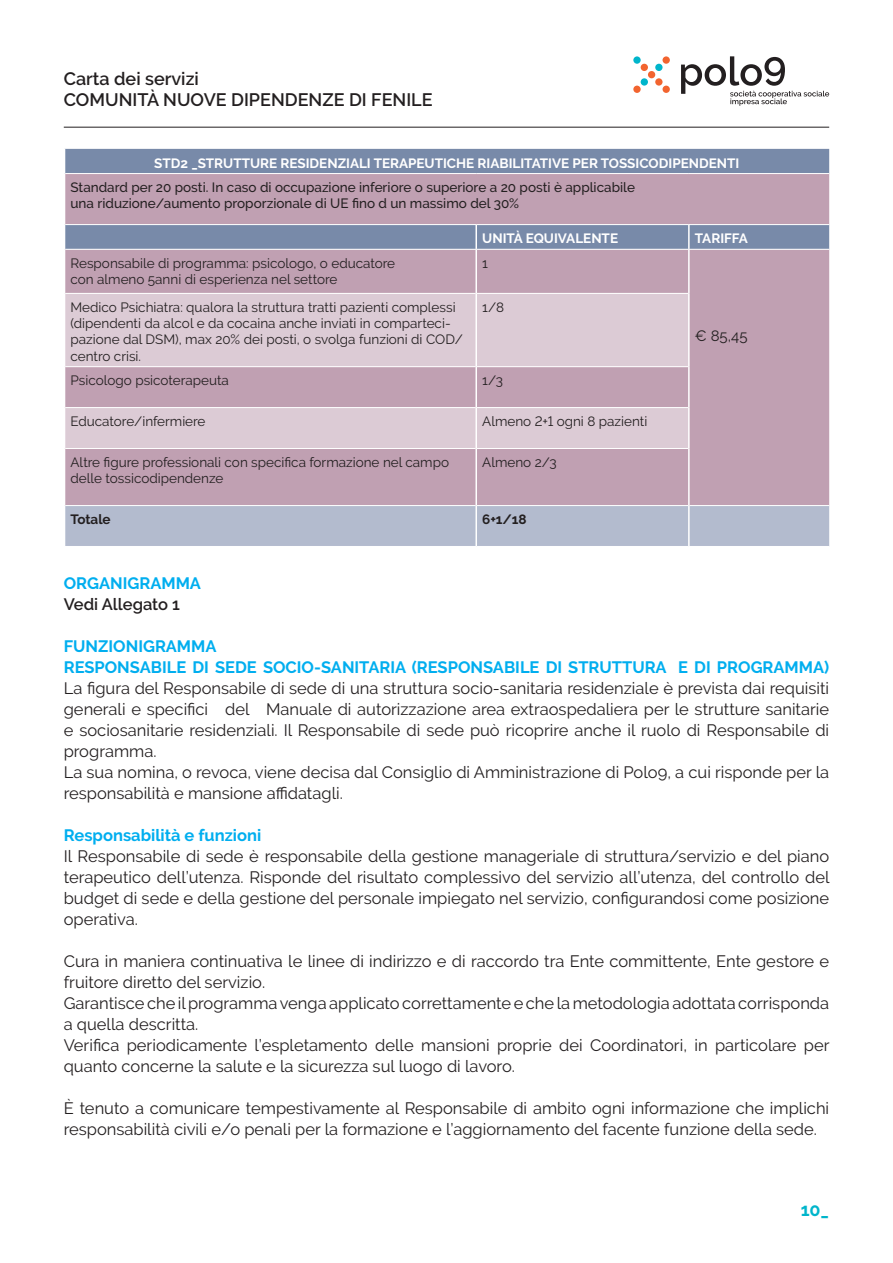
<style>
.page{position:relative;width:893px;height:1263px;background:#fff}
.page>*{position:absolute;margin:0;border:0;box-sizing:border-box;transform-origin:0 0}
.t1{font:600 18px/21px "Raleway";color:#231f20}
.t2{font:700 18px "Raleway";color:#00b5cb}
.t3{font:16.5px/21px "Raleway";color:#231f20}
.t4{font:700 16.5px/21px "Raleway";color:#00aeef}
.t5{font:600 16.5px "Raleway";color:#231f20}
.t6{font:15px "Raleway";color:#231f20}
.t7{font:13.5px/16.2px "Raleway";color:#231f20}
.t8{font:500 13.5px/16.2px "Raleway";color:#231f20}
.t9{font:700 13.5px "Raleway";color:#fff}
.t10{font:700 13.5px "Raleway";color:#231f20}
</style>
<div class="page">
<hr style="left:64px;top:127px;width:765px;height:1px;background:#231f20">
<svg style="left:681px;top:56px;width:148px;height:50px"></svg>
<div style="left:641px;top:64px;width:7px;height:7px;background:#f2642f;border-radius:50%"></div>
<div style="left:662px;top:56px;width:8px;height:8px;background:#f2642f;border-radius:50%"></div>
<div style="left:655px;top:64px;width:7px;height:7px;background:#00b5cb;border-radius:50%"></div>
<div style="left:633px;top:56px;width:8px;height:8px;background:#00b5cb;border-radius:50%"></div>
<div style="left:648px;top:71px;width:7px;height:7px;background:#f2642f;border-radius:50%"></div>
<div style="left:662px;top:86px;width:8px;height:7px;background:#f2642f;border-radius:50%"></div>
<div style="left:641px;top:78px;width:7px;height:8px;background:#00b5cb;border-radius:50%"></div>
<div style="left:633px;top:86px;width:8px;height:7px;background:#f2642f;border-radius:50%"></div>
<div style="left:655px;top:78px;width:7px;height:8px;background:#f2642f;border-radius:50%"></div>
<div style="left:65px;top:149px;width:764px;height:24px;background:#788aa9"></div>
<svg style="left:65px;top:174px;width:764px;height:331px;fill:#c0a0b2"></svg>
<svg style="left:65px;top:294px;width:623px;height:154px;fill:#dccbd5"></svg>
<div style="left:65px;top:506px;width:764px;height:40px;background:#b3bbce"></div>
<hr style="left:475px;top:225px;width:2px;height:24px;background:#fff">
<hr style="left:65px;top:224px;width:411px;height:1px;background:#fff">
<hr style="left:476px;top:224px;width:213px;height:1px;background:#fff">
<hr style="left:689px;top:224px;width:140px;height:1px;background:#fff">
<hr style="left:65px;top:293px;width:410px;height:1px;background:#fff">
<hr style="left:477px;top:293px;width:211px;height:1px;background:#fff">
<hr style="left:65px;top:366px;width:410px;height:1px;background:#fff">
<hr style="left:477px;top:366px;width:211px;height:1px;background:#fff">
<hr style="left:65px;top:407px;width:410px;height:1px;background:#fff">
<hr style="left:477px;top:407px;width:211px;height:1px;background:#fff">
<hr style="left:65px;top:448px;width:410px;height:1px;background:#fff">
<hr style="left:477px;top:448px;width:211px;height:1px;background:#fff">
<hr style="left:475px;top:250px;width:2px;height:43px;background:#fff">
<hr style="left:475px;top:293px;width:2px;height:74px;background:#fff">
<hr style="left:475px;top:367px;width:2px;height:41px;background:#fff">
<hr style="left:475px;top:408px;width:2px;height:40px;background:#fff">
<hr style="left:475px;top:448px;width:2px;height:58px;background:#fff">
<hr style="left:475px;top:506px;width:2px;height:40px;background:#fff">
<hr style="left:688px;top:225px;width:2px;height:24px;background:#fff">
<hr style="left:688px;top:250px;width:2px;height:43px;background:#fff">
<hr style="left:688px;top:293px;width:2px;height:74px;background:#fff">
<hr style="left:688px;top:367px;width:2px;height:41px;background:#fff">
<hr style="left:688px;top:408px;width:2px;height:40px;background:#fff">
<hr style="left:688px;top:448px;width:2px;height:58px;background:#fff">
<hr style="left:688px;top:506px;width:2px;height:40px;background:#fff">
<hr style="left:65px;top:249px;width:411px;height:1px;background:#fff">
<hr style="left:476px;top:249px;width:213px;height:1px;background:#fff">
<hr style="left:689px;top:249px;width:140px;height:1px;background:#fff">
<p class="t1" style="left:64px;top:68px;width:370px">Carta dei servizi<br>COMUNITÀ NUOVE DIPENDENZE DI FENILE</p>
<p class="t9" style="left:154px;top:155px;width:587px">STD2 _STRUTTURE RESIDENZIALI TERAPEUTICHE RIABILITATIVE PER TOSSICODIPENDENTI</p>
<p class="t8" style="left:71px;top:179px;width:566px">Standard per 20 posti. In caso di occupazione inferiore o superiore a 20 posti è applicabile una riduzione/aumento proporzionale di UE fino d un massimo del 30%</p>
<p class="t9" style="left:482px;top:231px;width:137px">UNITÀ EQUIVALENTE</p>
<p class="t9" style="left:695px;top:231px;width:54px">TARIFFA</p>
<p class="t7" style="left:71px;top:255px;width:326px">Responsabile di programma: psicologo, o educatore con almeno 5anni di esperienza nel settore</p>
<p class="t7" style="left:482px;top:255px;width:7px">1</p>
<p class="t7" style="left:71px;top:299px;width:394px">Medico Psichiatra: qualora la struttura tratti pazienti complessi (dipendenti da alcol e da cocaina anche inviati in comparteci&shy;pazione dal DSM), max 20% dei posti, o svolga funzioni di COD/ centro crisi.</p>
<p class="t7" style="left:482px;top:299px;width:23px">1/8</p>
<p class="t7" style="left:71px;top:372px;width:160px">Psicologo psicoterapeuta</p>
<p class="t7" style="left:482px;top:372px;width:22px">1/3</p>
<p class="t7" style="left:71px;top:413px;width:136px">Educatore/infermiere</p>
<p class="t7" style="left:482px;top:413px;width:167px">Almeno 2+1 ogni 8 pazienti</p>
<p class="t7" style="left:71px;top:454px;width:380px">Altre figure professionali con specifica formazione nel campo delle tossicodipendenze</p>
<p class="t7" style="left:482px;top:454px;width:76px">Almeno 2/3</p>
<p class="t10" style="left:71px;top:512px;width:42px">Totale</p>
<p class="t10" style="left:482px;top:512px;width:46px">6+1/18</p>
<p class="t6" style="left:695px;top:327px;width:54px">€ 85,45</p>
<p class="t4" style="left:64px;top:573px;width:139px">ORGANIGRAMMA</p>
<p class="t5" style="left:64px;top:594px;width:118px">Vedi Allegato 1</p>
<p class="t4" style="left:64px;top:636px;width:767px">FUNZIONIGRAMMA<br>RESPONSABILE DI SEDE SOCIO-SANITARIA (RESPONSABILE DI STRUTTURA E DI PROGRAMMA)</p>
<p class="t3" style="left:64px;top:677px;width:767px">La figura del Responsabile di sede di una struttura socio-sanitaria residenziale è prevista dai requisiti generali e specifici del Manuale di autorizzazione area extraospedaliera per le strutture sanitarie e sociosanitarie residenziali. Il Responsabile di sede può ricoprire anche il ruolo di Responsabile di programma.<br>La sua nomina, o revoca, viene decisa dal Consiglio di Amministrazione di Polo9, a cui risponde per la responsabilità e mansione affidatagli.</p>
<p class="t4" style="left:64px;top:825px;width:199px">Responsabilità e funzioni</p>
<p class="t3" style="left:64px;top:845px;width:767px;text-align:justify">Il Responsabile di sede è responsabile della gestione manageriale di struttura/servizio e del piano terapeutico dell’utenza. Risponde del risultato complessivo del servizio all’utenza, del controllo del budget di sede e della gestione del personale impiegato nel servizio, configurandosi come posizione operativa.</p>
<p class="t3" style="left:64px;top:950px;width:767px">Cura in maniera continuativa le linee di indirizzo e di raccordo tra Ente committente, Ente gestore e fruitore diretto del servizio.<br>Garantisce che il programma venga applicato correttamente e che la metodologia adottata corrisponda a quella descritta.<br>Verifica periodicamente l’espletamento delle mansioni proprie dei Coordinatori, in particolare per quanto concerne la salute e la sicurezza sul luogo di lavoro.</p>
<p class="t3" style="left:64px;top:1097px;width:767px">È tenuto a comunicare tempestivamente al Responsabile di ambito ogni informazione che implichi responsabilità civili e/o penali per la formazione e l’aggiornamento del facente funzione della sede.</p>
<p class="t2" style="left:801px;top:1199px;width:30px">10_</p>
</div>
